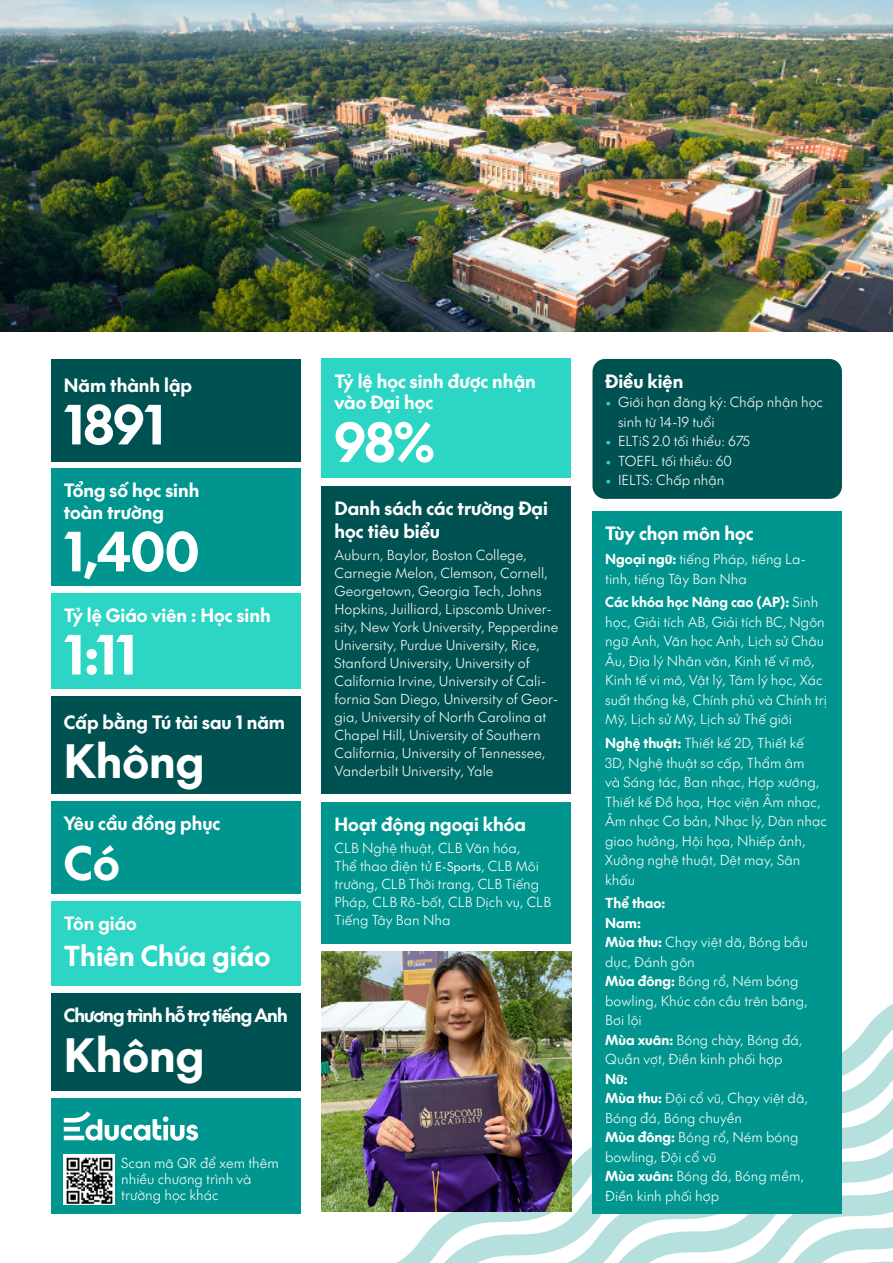
<style>
.page{position:relative;width:893px;height:1263px;background:#fff}
.page>*{position:absolute;margin:0;border:0;box-sizing:border-box;transform-origin:0 0}
.t1{font:52.5px "SVN The Future Bold";letter-spacing:-.005em;color:#fff}
.t2{font:45px "SVN The Future Bold";color:#fff}
.t3{font:27px "SVN The Future Bold";color:#fff}
.t4{font:18px/21.6px "SVN The Future Bold";color:#fff}
.t5{font:18px "SVN The Future Bold";letter-spacing:-.05em;color:#fff}
.t6{font:13.5px/19.5px "SVN The Future Light";color:#fff}
.t7{font:13.5px/19.5px "SVN The Future Bold";color:#fff}
.s1{font-family:"The Future";font-size:12px}
.s2{font-family:"The Future";font-weight:300;color:#2cd5c4}
.s3{font-family:"SVN The Future Bold"}
.s4{font-family:"SVN The Future Light"}
</style>
<div class="page">
<svg style="left:396px;top:992px;width:497px;height:271px"></svg>
<img style="left:0;top:0;width:893px;height:332px">
<div style="left:51px;top:468px;width:249px;height:118px;background:#00968f"></div>
<div style="left:51px;top:696px;width:249px;height:97px;background:#005151"></div>
<div style="left:322px;top:486px;width:249px;height:307px;background:#005151"></div>
<div style="left:592px;top:511px;width:250px;height:703px;background:#00968f"></div>
<div style="left:51px;top:1098px;width:249px;height:116px;background:#00968f"></div>
<img style="left:64px;top:1154px;width:51px;height:51px">
<svg style="left:64px;top:1111px;width:134px;height:29px"></svg>
<div style="left:51px;top:359px;width:249px;height:102px;background:#005151"></div>
<div style="left:322px;top:359px;width:249px;height:119px;background:#2cd5c4"></div>
<div style="left:51px;top:901px;width:249px;height:85px;background:#2cd5c4"></div>
<div style="left:51px;top:593px;width:249px;height:96px;background:#2cd5c4"></div>
<div style="left:51px;top:801px;width:249px;height:93px;background:#00968f"></div>
<div style="left:51px;top:993px;width:249px;height:98px;background:#005151"></div>
<img style="left:322px;top:952px;width:249px;height:260px">
<div style="left:322px;top:802px;width:249px;height:141px;background:#00968f"></div>
<div style="left:592px;top:359px;width:250px;height:140px;background:#005151;border-radius:13px"></div>
<h3 class="t4" style="left:64px;top:373px;width:130px">Năm thành lập</h3>
<h1 class="t1" style="left:64px;top:382px;width:102px">1891</h1>
<h3 class="t4" style="left:64px;top:478px;width:137px">Tổng số học sinh toàn trường</h3>
<h1 class="t1" style="left:64px;top:509px;width:137px">1,400</h1>
<h3 class="t4" style="left:64px;top:603px;width:208px">Tỷ lệ Giáo viên : Học sinh</h3>
<h1 class="t1" style="left:64px;top:612px;width:74px">1:11</h1>
<h3 class="t4" style="left:64px;top:710px;width:223px">Cấp bằng Tú tài sau 1 năm</h3>
<h2 class="t2" style="left:64px;top:725px;width:142px">Không</h2>
<h3 class="t4" style="left:64px;top:811px;width:158px">Yêu cầu đồng phục</h3>
<h2 class="t2" style="left:64px;top:826px;width:57px">Có</h2>
<h3 class="t4" style="left:64px;top:911px;width:75px">Tôn giáo</h3>
<h3 class="t3" style="left:64px;top:934px;width:208px">Thiên Chúa giáo</h3>
<h3 class="t5" style="left:64px;top:1001px;width:225px">Chương trình hỗ trợ tiếng Anh</h3>
<h2 class="t2" style="left:64px;top:1018px;width:142px">Không</h2>
<p class="t6" style="left:121px;top:1153px;width:159px;line-height:16.2px">Scan mã QR để xem thêm nhiều chương trình và trường học khác</p>
<h3 class="t4" style="left:334px;top:369px;width:203px">Tỷ lệ học sinh được nhận vào Đại học</h3>
<h1 class="t1" style="left:334px;top:400px;width:101px">98%</h1>
<h3 class="t4" style="left:334px;top:496px;width:215px;line-height:22.5px">Danh sách các trường Đại học tiêu biểu</h3>
<p class="t6" style="left:334px;top:545px;width:225px;line-height:18px">Auburn, Baylor, Boston College, Carnegie Melon, Clemson, Cornell, Georgetown, Georgia Tech, Johns Hopkins, Juilliard, Lipscomb Univer&shy;sity, New York University, Pepperdine University, Purdue University, Rice, Stanford University, University of California Irvine, University of Cali&shy;fornia San Diego, University of Geor&shy;gia, University of North Carolina at Chapel Hill, University of Southern California, University of Tennessee, Vanderbilt University, Yale</p>
<h3 class="t4" style="left:334px;top:812px;width:193px">Hoạt động ngoại khóa</h3>
<p class="t6" style="left:334px;top:838px;width:218px;line-height:18px">CLB Nghệ thuật, CLB Văn hóa,<br>Thể thao điện tử <span class="s1">E-Sports</span>, CLB Môi trường, CLB Thời trang, CLB Tiếng<br>Pháp, CLB Rô-bốt, CLB Dịch vụ, CLB<br>Tiếng Tây Ban Nha</p>
<h3 class="t4" style="left:605px;top:369px;width:80px">Điều kiện</h3>
<p class="t6" style="left:618px;top:392px;width:207px;text-indent:-13px"><span class="s2">•</span> Giới hạn đăng ký: Chấp nhận học sinh từ 14-19 tuổi</p>
<p class="t6" style="left:605px;top:431px;width:146px"><span class="s2">•</span> ELTiS 2.0 tối thiểu: 675</p>
<p class="t6" style="left:605px;top:450px;width:128px"><span class="s2">•</span> TOEFL tối thiểu: 60</p>
<p class="t6" style="left:605px;top:470px;width:121px"><span class="s2">•</span> IELTS: Chấp nhận</p>
<h3 class="t4" style="left:605px;top:521px;width:150px">Tùy chọn môn học</h3>
<p class="t6" style="left:605px;top:548px;width:202px"><span class="s3">Ngoại ngữ:</span> tiếng Pháp, tiếng La&shy;tinh, tiếng Tây Ban Nha</p>
<p class="t7" style="left:605px;top:591px;width:215px">Các khóa học Nâng cao (AP): <span class="s4">Sinh</span></p>
<p class="t6" style="left:605px;top:611px;width:223px">học, Giải tích AB, Giải tích BC, Ngôn ngữ Anh, Văn học Anh, Lịch sử Châu Âu, Địa lý Nhân văn, Kinh tế vĩ mô, Kinh tế vi mô, Vật lý, Tâm lý học, Xác suất thống kê, Chính phủ và Chính trị Mỹ, Lịch sử Mỹ, Lịch sử Thế giới</p>
<p class="t6" style="left:605px;top:732px;width:223px"><span class="s3">Nghệ thuật:</span> Thiết kế 2D, Thiết kế<br>3D, Nghệ thuật sơ cấp, Thẩm âm<br>và Sáng tác, Ban nhạc, Hợp xướng,<br>Thiết kế Đồ họa, Học viện Âm nhạc,<br>Âm nhạc Cơ bản, Nhạc lý, Dàn nhạc giao hưởng, Hội họa, Nhiếp ảnh,<br>Xưởng nghệ thuật, Dệt may, Sân khấu</p>
<p class="t7" style="left:605px;top:892px;width:62px">Thể thao:<br>Nam:</p>
<p class="t6" style="left:605px;top:932px;width:204px"><span class="s3">Mùa thu:</span> Chạy việt dã, Bóng bầu dục, Đánh gôn<br><span class="s3">Mùa đông:</span> Bóng rổ, Ném bóng bowling, Khúc côn cầu trên băng,<br>Bơi lội<br><span class="s3">Mùa xuân:</span> Bóng chày, Bóng đá,<br>Quần vợt, Điền kinh phối hợp</p>
<p class="t7" style="left:605px;top:1068px;width:24px">Nữ:</p>
<p class="t6" style="left:605px;top:1088px;width:204px"><span class="s3">Mùa thu:</span> Đội cổ vũ, Chạy việt dã,<br>Bóng đá, Bóng chuyền<br><span class="s3">Mùa đông:</span> Bóng rổ, Ném bóng bowling, Đội cổ vũ<br><span class="s3">Mùa xuân:</span> Bóng đá, Bóng mềm,<br>Điền kinh phối hợp</p>
</div>
